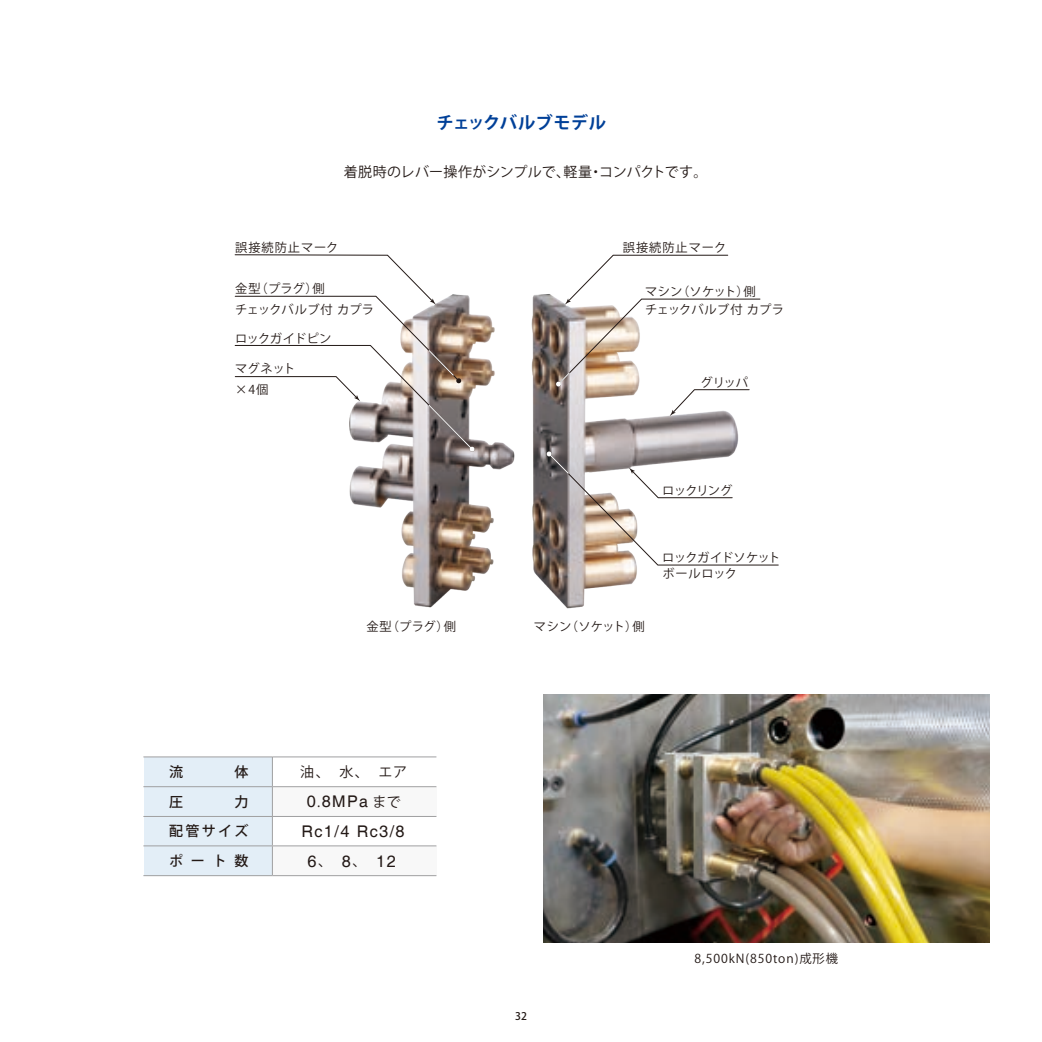
<style>
.page{position:relative;width:1042px;height:1042px;background:#fff}
.page>*{position:absolute;margin:0;border:0;box-sizing:border-box;transform-origin:0 0}
.t1{font:700 17.32px "Koz Go Pro";letter-spacing:-.005em;color:#004098}
.t2{font:16.45px "Helvetica";color:#231916}
.t3{font:16.1px "Helvetica";color:#231916}
.t4{font:14px/29.8px "Koz Go Pro";letter-spacing:.02em;color:#231916;text-align:center}
.t5{font:500 14px "Koz Go Pro";letter-spacing:.165em;color:#231916}
.t6{font:12.25px/20.8px "Koz Go Pro";letter-spacing:.015em;color:#231916}
.t7{font:12.25px "Koz Go Pro";letter-spacing:.075em;color:#231916}
.t8{font:12.25px "Koz Go Pro";letter-spacing:-.035em;color:#231916}
.t9{font:12.25px "Koz Go Pro";letter-spacing:-.025em;color:#231916}
.t10{font:500 10.5px "Koz Go Pr 6 N";color:#231916}
.s1{font-family:"Helvetica";font-size:16.45px}
.s2{font-family:"Helvetica";font-size:16.1px}
.s3{font-size:16.45px}
.s4{font-family:"Koz Go Pro";font-size:14px}
</style>
<div class="page">
<img style="left:543px;top:694px;width:447px;height:249px">
<img style="left:349px;top:314px;width:166px;height:294px">
<img style="left:531px;top:294px;width:208px;height:315px">
<div style="left:144px;top:846px;width:128px;height:29px;background:#e3eef7"></div>
<div style="left:272px;top:846px;width:164px;height:29px;background:#f8f8f8"></div>
<hr style="left:143px;top:875px;width:129px;height:1px;background:#a0a0a1">
<hr style="left:272px;top:875px;width:164px;height:1px;background:#a0a0a1">
<div style="left:144px;top:816px;width:128px;height:30px;background:#e3eef7"></div>
<hr style="left:143px;top:845px;width:129px;height:1px;background:#a0a0a1">
<hr style="left:272px;top:845px;width:164px;height:1px;background:#a0a0a1">
<div style="left:144px;top:786px;width:128px;height:30px;background:#e3eef7"></div>
<div style="left:144px;top:757px;width:128px;height:29px;background:#e3eef7"></div>
<div style="left:272px;top:786px;width:164px;height:30px;background:#f8f8f8"></div>
<hr style="left:143px;top:756px;width:129px;height:1px;background:#a0a0a1">
<hr style="left:143px;top:786px;width:129px;height:1px;background:#a0a0a1">
<hr style="left:143px;top:816px;width:129px;height:1px;background:#a0a0a1">
<hr style="left:272px;top:756px;width:164px;height:1px;background:#a0a0a1">
<hr style="left:272px;top:786px;width:164px;height:1px;background:#a0a0a1">
<hr style="left:272px;top:816px;width:164px;height:1px;background:#a0a0a1">
<svg style="left:272px;top:757px;width:1px;height:118px"></svg>
<svg style="left:556px;top:255px;width:204px;height:161px"></svg>
<svg style="left:546px;top:451px;width:233px;height:114px"></svg>
<svg style="left:235px;top:254px;width:240px;height:198px"></svg>
<p class="t1" style="left:437px;top:112px;width:171px">チェックバルブモデル</p>
<p class="t4" style="left:344px;top:157px;width:365px">着脱時のレバー操作がシンプルで、軽量・コンパクトです。</p>
<p class="t7" style="left:235px;top:240px;width:105px">誤接続防止マーク</p>
<p class="t7" style="left:623px;top:240px;width:105px">誤接続防止マーク</p>
<p class="t6" style="left:235px;top:279px;width:141px">金型（プラグ）側<br>チェックバルブ付カプラ</p>
<p class="t9" style="left:235px;top:330px;width:98px">ロックガイドピン</p>
<p class="t6" style="left:235px;top:358px;width:62px">マグネット×4個</p>
<p class="t6" style="left:645px;top:283px;width:141px;line-height:17.5px">マシン（ソケット）側<br>チェックバルブ付カプラ</p>
<p class="t6" style="left:700px;top:372px;width:49px">グリッパ</p>
<p class="t6" style="left:662px;top:481px;width:72px">ロックリング</p>
<p class="t8" style="left:662px;top:550px;width:120px">ロックガイドソケット</p>
<p class="t6" style="left:662px;top:564px;width:76px">ボールロック</p>
<p class="t6" style="left:366px;top:616px;width:91px">金型（プラグ）側</p>
<p class="t6" style="left:534px;top:616px;width:112px">マシン（ソケット）側</p>
<p class="t5" style="left:169px;top:763px;width:15px">流</p>
<p class="t5" style="left:234px;top:763px;width:15px">体</p>
<p class="t5" style="left:169px;top:793px;width:15px">圧</p>
<p class="t5" style="left:234px;top:793px;width:15px">力</p>
<p class="t4" style="left:300px;top:757px;width:108px">油、　水、　エア<br><span class="s1">0</span>.<span class="s1">8</span><span class="s2">MPa</span> まで</p>
<p class="t5" style="left:169px;top:822px;width:81px">配管サイズ</p>
<p class="t3" style="left:301px;top:822px;width:105px">Rc<span class="s3">1</span>/<span class="s3">4</span> Rc<span class="s3">3</span>/<span class="s3">8</span></p>
<p class="t5" style="left:169px;top:852px;width:81px">ポート数</p>
<p class="t2" style="left:308px;top:851px;width:90px">6<span class="s4">、　</span>8<span class="s4">、　</span>12</p>
<p class="t10" style="left:515px;top:1010px;width:13px">32</p>
<p class="t7" style="left:694px;top:951px;width:145px">8,500kN(850ton)成形機</p>
</div>
